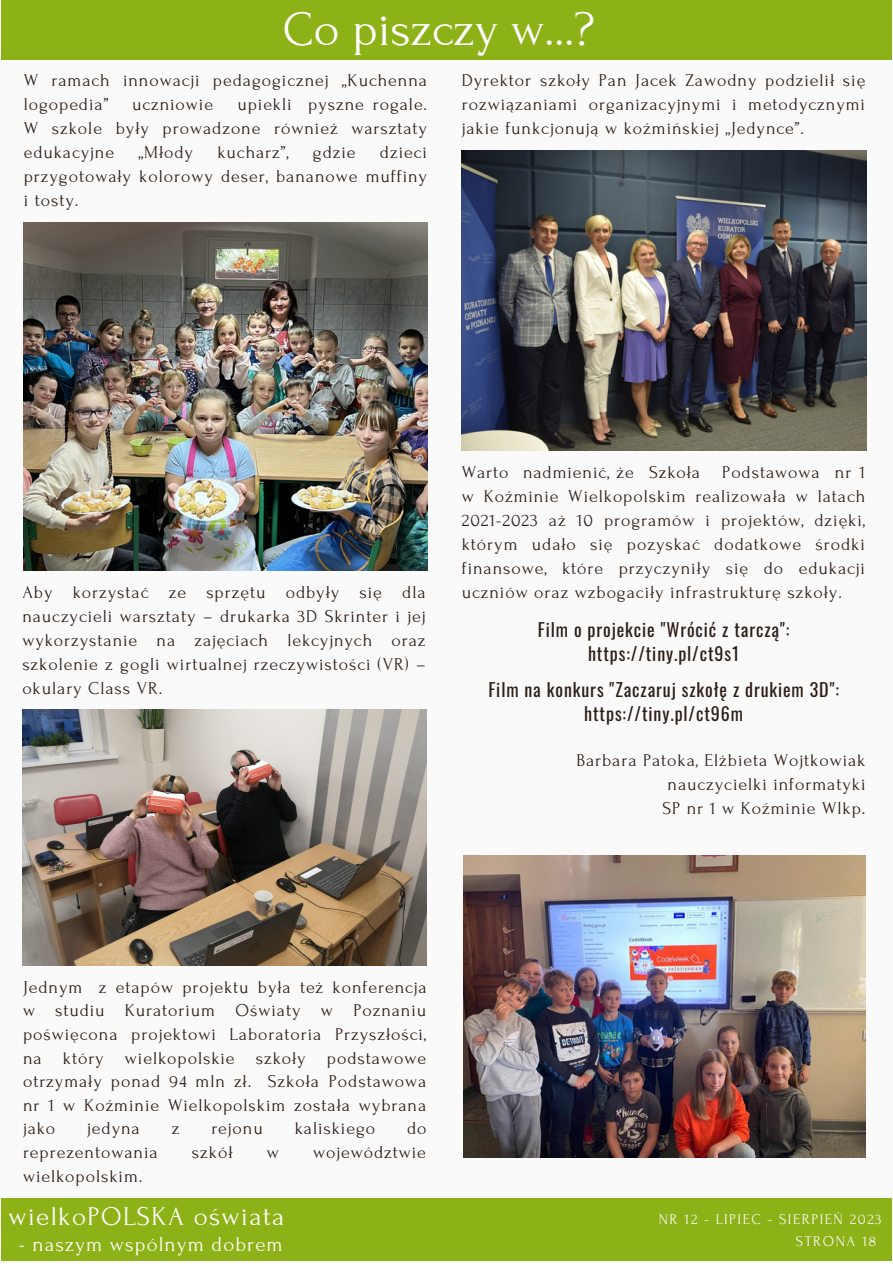
<style>
.page{position:relative;width:893px;height:1264px;background:#fff}
.page>*{position:absolute;margin:0;border:0;box-sizing:border-box;transform-origin:0 0}
.t1{font:49.5px "Forum";color:#fff}
.t2{font:27px "Forum";letter-spacing:.05em;color:#fff}
.t3{font:21px "Forum";letter-spacing:.05em;color:#fff}
.t4{font:19.8px "Forum";letter-spacing:.1em;color:#fafafa}
.t5{font:18px/24px "Forum";letter-spacing:.05em;color:#2d1e17;text-align:justify}
.t6{font:18px/24px "Oswald";letter-spacing:.05em;color:#2d1e17;text-align:center}
.t7{font:15px "Forum";letter-spacing:.1em;color:#fafafa}
</style>
<div class="page">
<div style="left:0;top:0;width:892px;height:1262px;background:#fafafa"></div>
<div style="left:1px;top:0;width:890px;height:60px;background:#8db217"></div>
<div style="left:1px;top:1198px;width:890px;height:63px;background:#8db217"></div>
<img style="left:24px;top:222px;width:403px;height:348px">
<img style="left:22px;top:710px;width:404px;height:255px">
<img style="left:461px;top:150px;width:405px;height:300px">
<img style="left:463px;top:855px;width:402px;height:302px">
<p class="t1" style="left:283px;top:2px;width:313px">Co piszczy w...?</p>
<p class="t5" style="left:24px;top:68px;width:405px">W ramach innowacji pedagogicznej „Kuchenna logopedia”</p>
<p class="t5" style="left:24px;top:92px;width:405px;text-indent:214px">upiekli pyszne rogale.<br>W szkole były prowadzone również warsztaty edukacyjne</p>
<p class="t5" style="left:132px;top:92px;width:83px">uczniowie</p>
<p class="t5" style="left:24px;top:140px;width:405px;text-indent:356px">dzieci przygotowały kolorowy deser, bananowe muffiny i tosty.</p>
<p class="t5" style="left:138px;top:140px;width:56px">„Młody</p>
<p class="t5" style="left:217px;top:140px;width:73px">kucharz”,</p>
<p class="t5" style="left:313px;top:140px;width:44px">gdzie</p>
<p class="t5" style="left:461px;top:68px;width:405px">Dyrektor szkoły Pan Jacek Zawodny podzielił się rozwiązaniami organizacyjnymi i metodycznymi jakie funkcjonują w koźmińskiej „Jedynce”.</p>
<p class="t5" style="left:22px;top:580px;width:405px">Aby korzystać ze sprzętu odbyły się dla nauczycieli warsztaty – drukarka 3D Skrinter i jej wykorzystanie na zajęciach lekcyjnych oraz szkolenie z gogli wirtualnej rzeczywistości (VR) – okulary Class VR.</p>
<p class="t5" style="left:461px;top:460px;width:405px">Warto nadmienić, że Szkoła Podstawowa nr 1 w Koźminie Wielkopolskim realizowała w latach 2021-2023 aż 10 programów i projektów, dzięki, którym udało się pozyskać dodatkowe środki finansowe, które przyczyniły się do edukacji uczniów oraz wzbogaciły infrastrukturę szkoły.</p>
<p class="t6" style="left:538px;top:616px;width:253px">Film o projekcie "Wrócić z tarczą":</p>
<p class="t6" style="left:588px;top:640px;width:153px">https://tiny.pl/ct9s1</p>
<p class="t6" style="left:488px;top:676px;width:352px">Film na konkurs "Zaczaruj szkołę z drukiem 3D": https://tiny.pl/ct96m</p>
<p class="t5" style="left:576px;top:748px;width:290px">Barbara Patoka, Elżbieta Wojtkowiak</p>
<p class="t5" style="left:667px;top:772px;width:199px">nauczycielki informatyki</p>
<p class="t5" style="left:662px;top:796px;width:204px">SP nr 1 w Koźminie Wlkp.</p>
<p class="t5" style="left:23px;top:975px;width:405px;line-height:23.5px">Jednym z etapów projektu była też konferencja w studiu Kuratorium Oświaty w Poznaniu poświęcona projektowi Laboratoria Przyszłości, na który wielkopolskie szkoły podstawowe otrzymały ponad 94 mln zł. Szkoła Podstawowa nr 1 w Koźminie Wielkopolskim została wybrana jako</p>
<p class="t5" style="left:87px;top:1116px;width:54px">jedyna</p>
<p class="t5" style="left:172px;top:1116px;width:9px">z</p>
<p class="t5" style="left:211px;top:1116px;width:53px">rejonu</p>
<p class="t5" style="left:295px;top:1116px;width:82px">kaliskiego</p>
<p class="t5" style="left:407px;top:1116px;width:21px">do</p>
<p class="t5" style="left:23px;top:1140px;width:136px">reprezentowania</p>
<p class="t5" style="left:192px;top:1140px;width:42px">szkół</p>
<p class="t5" style="left:267px;top:1140px;width:14px">w</p>
<p class="t5" style="left:313px;top:1140px;width:114px">województwie</p>
<p class="t5" style="left:23px;top:1164px;width:121px">wielkopolskim.</p>
<p class="t2" style="left:9px;top:1202px;width:277px">wielkoPOLSKA oświata</p>
<p class="t3" style="left:19px;top:1233px;width:265px">- naszym wspólnym dobrem</p>
<p class="t7" style="left:658px;top:1211px;width:224px">NR 12 - LIPIEC - SIERPIEŃ 2023</p>
<p class="t7" style="left:795px;top:1233px;width:82px">STRONA 18</p>
<p class="t4" style="left:787px;top:1209px;width:81px">PAGE 02</p>
</div>
